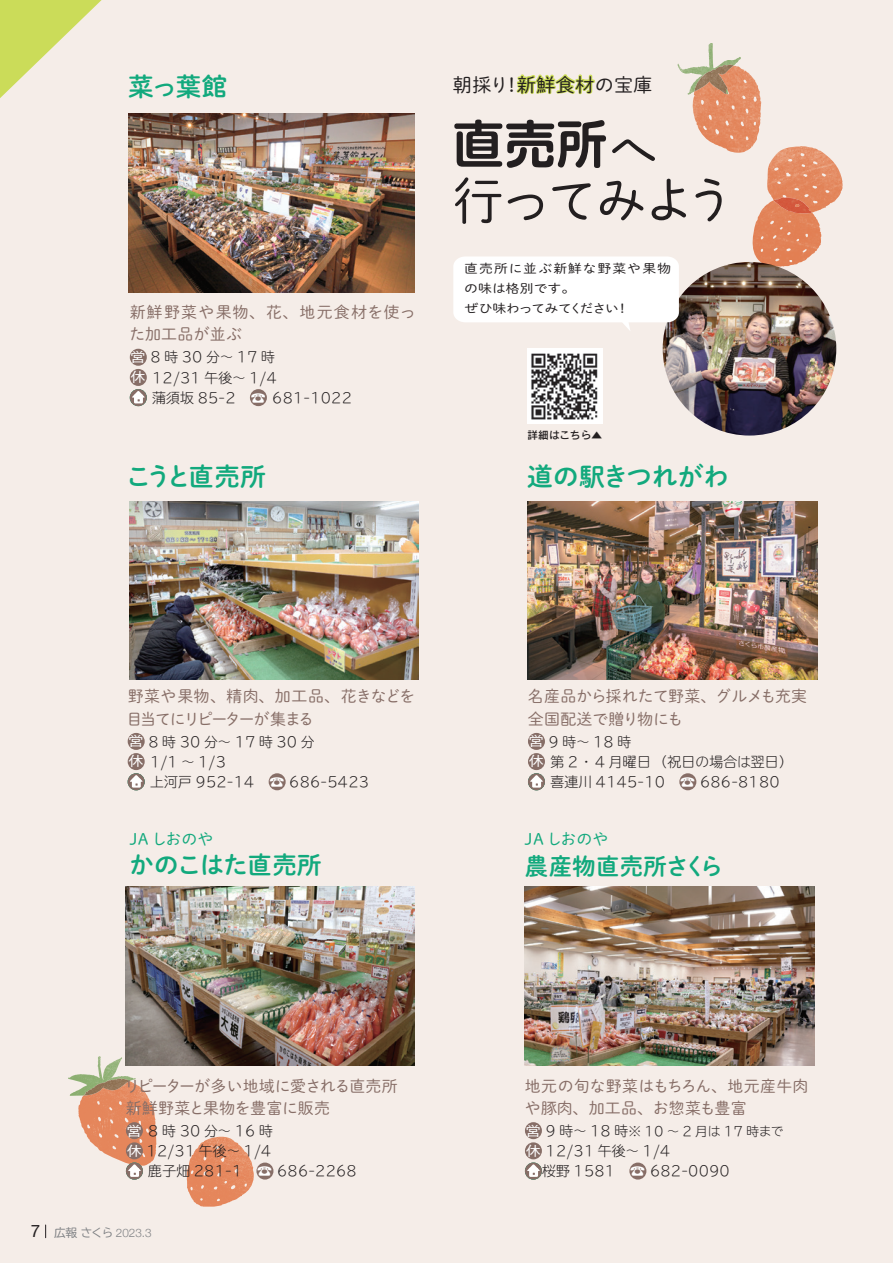
<style>
.page{position:relative;width:893px;height:1263px;background:#f5ede8}
.page>*{position:absolute;margin:0;border:0;box-sizing:border-box;transform-origin:0 0}
.t1{font:51px "DNP Shuei M Go Std L";letter-spacing:-.07em;color:#231f20}
.t2{font:700 51px "UD Shin M Go Pro De";color:#231f20}
.t3{font:25.5px "DNP Shuei M Go Std B";color:#12a97d}
.t4{font:24.45px "DNP Shuei M Go Std B";letter-spacing:-.015em;color:#12a97d}
.t5{font:23.4px "DNP Shuei M Go Std B";letter-spacing:.015em;color:#12a97d}
.t6{font:19.2px "DNP Shuei M Go Std L";letter-spacing:.015em;color:#231f20}
.t7{font:16.95px "Helvetica Neue";color:#231f20}
.t8{font:15.9px/22.4px "DNP Shuei M Go Std L";color:#876e67}
.t9{font:15.9px/22.4px "DNP Shuei M Go Std L";letter-spacing:-.025em;color:#876e67}
.t10{font:15.9px/22.4px "DNP Shuei M Go Std L";letter-spacing:-.07em;color:#876e67}
.t11{font:15.9px/22.4px "DNP Shuei M Go Std L";letter-spacing:.05em;color:#876e67}
.t12{font:15.9px "DNP Shuei M Go Std L";color:#12a97d}
.t13{font:300 13.8px/20.2px "TBUDR Go Std Super";letter-spacing:.015em;color:#231f20}
.t14{font:500 13.35px "Gothic BBB Pro";color:#fff;scale:1.11 1}
.t15{font:13.35px "Rodin Pro N DB";color:#fff;scale:1.11 1}
.t16{font:300 12.75px "TBUDR Go Std Super";letter-spacing:-.015em;color:#231f20}
.t17{font:12.45px "DNP Shuei M Go Std L";letter-spacing:.085em;color:#231f20;scale:1.11 1}
.t18{font:12.45px "DNP Shuei M Go Std L";letter-spacing:-.08em;color:#231f20;scale:1.11 1}
.t19{font:12.45px "DNP Shuei M Go Std L";letter-spacing:.015em;color:#231f20;scale:1.11 1}
.t20{font:300 11.7px "Helvetica Neue";color:#808285}
.t21{font:10.65px "Rodin Pro N DB";letter-spacing:.015em;color:#231f20}
.s1{font-family:"Gothic BBB Pro";font-weight:500;font-size:13.35px;color:#fff}
.s2{color:#cbdc59}
.s3{font-family:"DNP Shuei M Go Std L";font-weight:400}
.s4{font-family:"Rodin Pro N DB";font-weight:400;font-size:13.35px;color:#fff}
.s5{font-family:"TBUDR Go Std";font-weight:400}
.s6{font-size:13.8px}
</style>
<div class="page">
<svg style="left:0;top:0;width:102px;height:98px"></svg>
<img style="left:125px;top:887px;width:290px;height:178px">
<img style="left:525px;top:887px;width:289px;height:178px">
<img style="left:528px;top:501px;width:289px;height:179px">
<img style="left:752px;top:205px;width:70px;height:62px">
<img style="left:766px;top:146px;width:77px;height:67px">
<img style="left:774px;top:198px;width:38px;height:15px">
<img style="left:677px;top:43px;width:64px;height:52px">
<img style="left:691px;top:66px;width:71px;height:87px">
<img style="left:694px;top:65px;width:39px;height:29px">
<img style="left:68px;top:1057px;width:68px;height:39px">
<img style="left:78px;top:1081px;width:79px;height:85px">
<img style="left:83px;top:1078px;width:46px;height:17px">
<img style="left:187px;top:1137px;width:67px;height:69px">
<img style="left:128px;top:114px;width:286px;height:178px">
<img style="left:130px;top:501px;width:289px;height:179px">
<div style="left:126px;top:1122px;width:17px;height:17px;background:#876e67;border-radius:50%"></div>
<div style="left:126px;top:1142px;width:17px;height:17px;background:#876e67;border-radius:50%"></div>
<svg style="left:126px;top:1162px;width:17px;height:17px"></svg>
<div style="left:130px;top:1168px;width:9px;height:9px;background:#fff"></div>
<svg style="left:128px;top:1164px;width:13px;height:11px"></svg>
<div style="left:256px;top:1162px;width:17px;height:17px;background:#876e67;border-radius:50%"></div>
<div style="left:128px;top:733px;width:17px;height:17px;background:#876e67;border-radius:50%"></div>
<div style="left:128px;top:753px;width:17px;height:17px;background:#876e67;border-radius:50%"></div>
<div style="left:128px;top:773px;width:17px;height:17px;background:#876e67;border-radius:50%"></div>
<div style="left:132px;top:779px;width:9px;height:9px;background:#fff"></div>
<svg style="left:130px;top:775px;width:13px;height:11px"></svg>
<div style="left:269px;top:773px;width:17px;height:17px;background:#876e67;border-radius:50%"></div>
<div style="left:130px;top:349px;width:17px;height:17px;background:#876e67;border-radius:50%"></div>
<div style="left:130px;top:369px;width:17px;height:17px;background:#876e67;border-radius:50%"></div>
<svg style="left:130px;top:389px;width:17px;height:17px"></svg>
<svg style="left:134px;top:394px;width:9px;height:9px"></svg>
<svg style="left:132px;top:391px;width:13px;height:10px"></svg>
<div style="left:250px;top:389px;width:17px;height:17px;background:#876e67;border-radius:50%"></div>
<div style="left:525px;top:1122px;width:17px;height:17px;background:#876e67;border-radius:50%"></div>
<div style="left:525px;top:1142px;width:17px;height:17px;background:#876e67;border-radius:50%"></div>
<svg style="left:525px;top:1162px;width:17px;height:17px"></svg>
<div style="left:529px;top:1168px;width:9px;height:9px;background:#fff"></div>
<svg style="left:527px;top:1164px;width:13px;height:11px"></svg>
<div style="left:629px;top:1162px;width:17px;height:17px;background:#876e67;border-radius:50%"></div>
<div style="left:528px;top:733px;width:17px;height:17px;background:#876e67;border-radius:50%"></div>
<div style="left:528px;top:753px;width:17px;height:17px;background:#876e67;border-radius:50%"></div>
<div style="left:528px;top:773px;width:17px;height:17px;background:#876e67;border-radius:50%"></div>
<div style="left:532px;top:779px;width:9px;height:9px;background:#fff"></div>
<svg style="left:530px;top:775px;width:13px;height:11px"></svg>
<div style="left:679px;top:773px;width:17px;height:17px;background:#876e67;border-radius:50%"></div>
<img style="left:528px;top:349px;width:74px;height:75px">
<img style="left:663px;top:262px;width:173px;height:174px;border-radius:87px">
<svg style="left:453px;top:256px;width:226px;height:75px;background:#fcfbfa"></svg>
<svg style="left:45px;top:1225px;width:1px;height:13px"></svg>
<h2 class="t3" style="left:128px;top:68px;width:101px">菜っ葉館</h2>
<p class="t11" style="left:129px;top:300px;width:288px">新鮮野菜や果物、花、地元食材を使った加工品が並ぶ</p>
<p class="t13" style="left:131px;top:347px;width:148px;text-align:right"><span class="s1">営</span> 8 時 30 分～17時<br>12/31 午後〜 1/4</p>
<p class="t14" style="left:131px;top:367px;width:15px">休</p>
<p class="t13" style="left:152px;top:387px;width:85px">蒲須坂 85-2</p>
<p class="t15" style="left:251px;top:389px;width:15px">☎</p>
<p class="t13" style="left:272px;top:387px;width:81px">681-1022</p>
<h2 class="t3" style="left:126px;top:458px;width:142px">こうと直売所</h2>
<h3 class="t6" style="left:453px;top:70px;width:201px">朝採り<span class="s2">新鮮食材</span>の宝庫</h3>
<h3 class="t6" style="left:502px;top:70px;width:21px">！</h3>
<h1 class="t2" style="left:453px;top:102px;width:207px">直売所<span class="s3">へ</span></h1>
<h1 class="t1" style="left:453px;top:163px;width:285px">行ってみよう</h1>
<p class="t17" style="left:464px;top:259px;width:188px">直売所に並ぶ新鮮な野菜や果物</p>
<p class="t19" style="left:464px;top:279px;width:102px">の味は格別です。</p>
<p class="t19" style="left:615px;top:299px;width:14px">!</p>
<p class="t18" style="left:465px;top:299px;width:140px">ぜひ味わってみてください</p>
<p class="t21" style="left:527px;top:428px;width:76px">詳細はこちら▲</p>
<h2 class="t3" style="left:527px;top:458px;width:203px">道の駅きつれがわ</h2>
<p class="t10" style="left:126px;top:685px;width:290px">野菜や果物、精肉、加工品、花きなどを目当てにリピーターが集まる</p>
<p class="t13" style="left:150px;top:731px;width:166px;text-indent:-22px"><span class="s1">営</span> 8 時 30 分～ 17 時 30 分<br>1/1 〜 1/3</p>
<p class="t14" style="left:129px;top:751px;width:15px">休</p>
<p class="t8" style="left:528px;top:685px;width:281px">名産品から採れたて野菜、グルメも充実全国配送で贈り物にも</p>
<p class="t13" style="left:550px;top:731px;width:244px;text-indent:-22px"><span class="s1">営</span> 9 時〜 18時<br>第 2・4 月曜日（祝日の場合は翌日(</p>
<p class="t14" style="left:529px;top:751px;width:15px">休</p>
<p class="t13" style="left:150px;top:771px;width:106px">上河戸 952-14</p>
<p class="t13" style="left:269px;top:771px;width:101px"><span class="s4">☎</span> 686-5423</p>
<p class="t13" style="left:550px;top:771px;width:116px">喜連川 4145-10</p>
<p class="t13" style="left:680px;top:771px;width:101px"><span class="s4">☎</span> 686-8180</p>
<p class="t12" style="left:130px;top:828px;width:85px">JA しおのや</p>
<h3 class="t4" style="left:129px;top:847px;width:194px">かのこはた直売所</h3>
<p class="t12" style="left:525px;top:827px;width:85px">JA しおのや</p>
<h3 class="t5" style="left:525px;top:848px;width:200px">農産物直売所さくら</h3>
<p class="t9" style="left:124px;top:1074px;width:275px">リピーターが多い地域に愛される直売所新鮮野菜と果物を豊富に販売</p>
<p class="t13" style="left:148px;top:1120px;width:126px">8 時 30 分～ 16 時</p>
<p class="t14" style="left:127px;top:1120px;width:15px">営</p>
<p class="t13" style="left:257px;top:1140px;width:101px;text-indent:-131px"><span class="s1">休</span> 12/31 午後~ 1/4<br><span class="s4">☎</span> 686-2268</p>
<p class="t13" style="left:148px;top:1160px;width:95px">鹿子畑 281-1</p>
<p class="t7" style="left:31px;top:1219px;width:11px">7</p>
<p class="t20" style="left:54px;top:1223px;width:99px"><span class="s5">広報さくら</span> 2023.3</p>
<p class="t8" style="left:525px;top:1074px;width:285px">地元の旬な野菜はもちろん、地元産牛肉や豚肉、加工品、お惣菜も豊富</p>
<p class="t16" style="left:526px;top:1120px;width:259px"><span class="s1">営</span> <span class="s6">9 時～ 18 時</span>※ 10 ～ 2 月は 17 時まで</p>
<p class="t13" style="left:630px;top:1140px;width:101px;text-indent:-104px"><span class="s1">休</span> 12/31 午後~ 1/4<br><span class="s4">☎</span> 682-0090</p>
<p class="t13" style="left:526px;top:1160px;width:91px"><span class="s1">休</span>桜野 1581</p>
</div>
